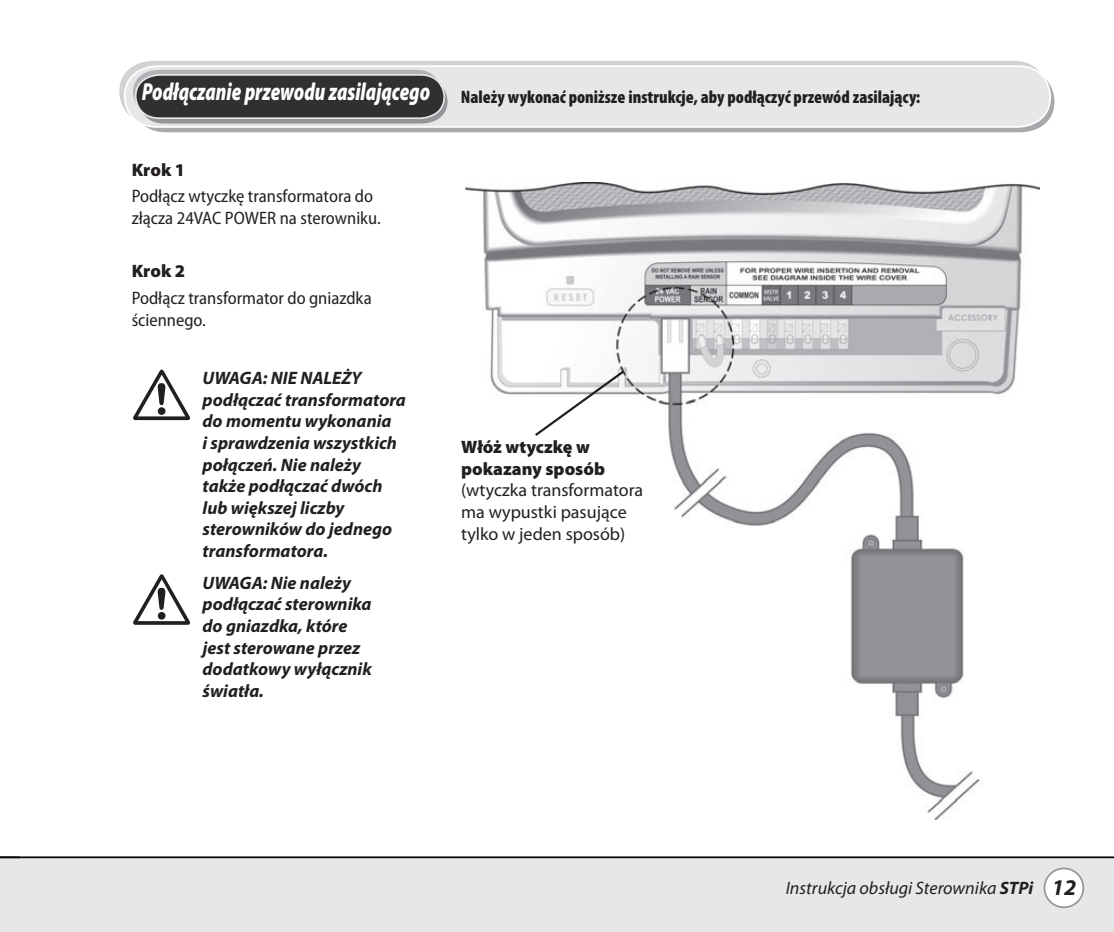
<style>
.page{position:relative;width:1114px;height:932px;background:#fff}
.page>*{position:absolute;margin:0;border:0;box-sizing:border-box;transform-origin:0 0}
.t1{font:72px "Hazard";color:#231f20}
.t2{font:italic 700 18px/21.6px "Myriad Pro";color:#231f20}
.t3{font:semi-condensed 18px/21.6px "Myriad Pro";color:#231f20}
.t4{font:900 condensed 18px "Myriad Pro";color:#231f20}
.t5{font:18px/21.6px "Myriad Pro";color:#231f20}
.t6{font:900 18px/21.6px "Myriad Pro";color:#231f20}
.t7{font:italic 18px "Myriad Pro";color:#231f20}
.s1{font-weight:700}
.s2{font-weight:700;font-size:22.5px}
</style>
<div class="page">
<div style="left:0;top:856px;width:1114px;height:75px;background:#e6e7e9"></div>
<div style="left:1044px;top:868px;width:39px;height:39px;background:#fff;border-radius:50%"></div>
<div style="left:1043px;top:867px;width:41px;height:40px;border:2px solid #939598;border-radius:50%"></div>
<hr style="left:0;top:856px;width:1114px;height:1px;background:#040503">
<div style="left:119px;top:61px;width:910px;height:45px;background:#d1d2d4"></div>
<svg style="left:150px;top:89px;width:905px;height:44px;background:#babbbe"></svg>
<svg style="left:123px;top:64px;width:929px;height:65px;background:#e5e6e8"></svg>
<svg style="left:132px;top:69px;width:316px;height:55px;background:#5a595b"></svg>
<svg style="left:0;top:856px;width:20px;height:1px"></svg>
<img style="left:466px;top:182px;width:574px;height:637px">
<svg style="left:532px;top:368px;width:95px;height:70px"></svg>
<p class="t4" style="left:142px;top:87px;width:780px"><sup>Podłączanie</sup> <sup>przewodu</sup> <sup>zasilającego</sup> Należy wykonać poniższe instrukcje, aby podłączyć przewód zasilający:</p>
<p class="t6" style="left:132px;top:159px;width:55px">Krok 1</p>
<p class="t3" style="left:132px;top:186px;width:250px">Podłącz wtyczkę transformatora do złącza 24VAC POWER na sterowniku.</p>
<p class="t6" style="left:132px;top:260px;width:55px">Krok 2</p>
<p class="t3" style="left:132px;top:287px;width:242px">Podłącz transformator do gniazdka ściennego.</p>
<p class="t2" style="left:203px;top:366px;width:161px">UWAGA: NIE NALEŻY</p>
<h1 class="t1" style="left:132px;top:348px;width:61px">!</h1>
<p class="t2" style="left:202px;top:388px;width:205px">podłączać transformatora do momentu wykonania<br>i sprawdzenia wszystkich połączeń. Nie należy także podłączać dwóch lub większej liczby sterowników do jednego transformatora.</p>
<p class="t2" style="left:202px;top:571px;width:150px">UWAGA: Nie należy</p>
<h1 class="t1" style="left:132px;top:552px;width:61px">!</h1>
<p class="t2" style="left:202px;top:592px;width:171px">podłączać sterownika do gniazdka, które jest sterowane przez dodatkowy wyłącznik światła.</p>
<p class="t6" style="left:461px;top:436px;width:145px">Włóż wtyczkę w pokazany sposób</p>
<p class="t5" style="left:461px;top:479px;width:184px">(wtyczka transformatora ma wypustki pasujące tylko w jeden sposób)</p>
<p class="t7" style="left:786px;top:876px;width:292px">Instrukcja obsługi Sterownika <span class="s1">STPi</span> <span class="s2">12</span></p>
</div>
